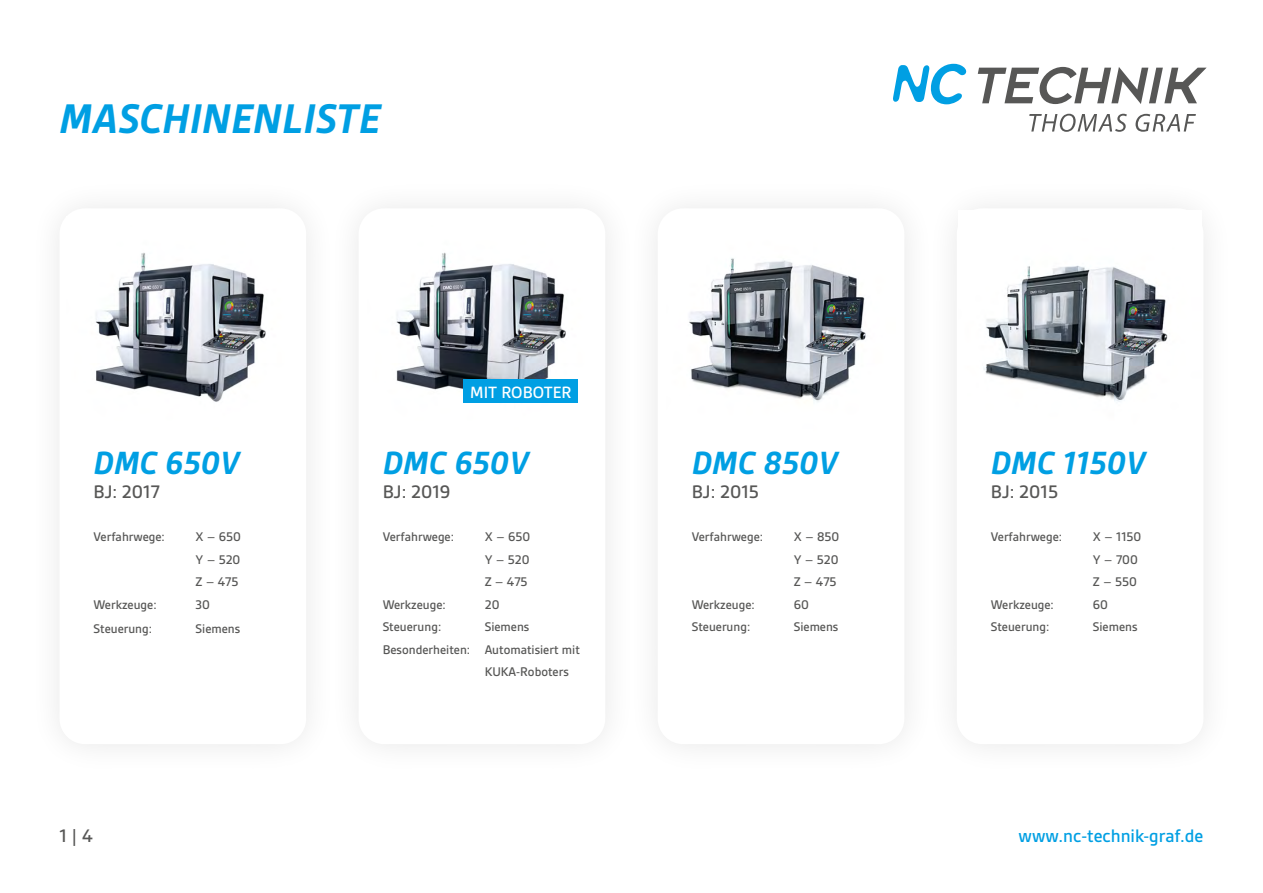
<style>
.page{position:relative;width:1263px;height:893px;background:#fff}
.page>*{position:absolute;margin:0;border:0;box-sizing:border-box;transform-origin:0 0}
.t1{font:italic 700 44.55px "Gesta";color:#009fe3}
.t2{font:italic 700 34.5px "Gesta";color:#009fe3}
.t3{font:500 19.5px "Gesta";color:#575756}
.t4{font:500 19.5px "Gesta";color:#009fe3}
.t5{font:500 17.55px "Gesta";color:#fff}
.t6{font:500 13.5px/22.5px "Gesta";color:#575756;text-align:justify}
</style>
<div class="page">
<svg style="left:978px;top:67px;width:229px;height:37px"></svg>
<svg style="left:1029px;top:114px;width:98px;height:18px"></svg>
<svg style="left:1135px;top:114px;width:61px;height:18px"></svg>
<svg style="left:893px;top:64px;width:73px;height:40px"></svg>
<img style="left:96px;top:253px;width:170px;height:149px">
<img style="left:396px;top:252px;width:170px;height:138px">
<img style="left:689px;top:258px;width:177px;height:144px">
<img style="left:984px;top:265px;width:184px;height:137px">
<div style="left:463px;top:379px;width:115px;height:24px;background:#009fe3"></div>
<h1 class="t1" style="left:60px;top:94px;width:323px">MASCHINENLISTE</h1>
<p class="t5" style="left:470px;top:382px;width:103px">MIT ROBOTER</p>
<h2 class="t2" style="left:94px;top:443px;width:148px">DMC 650V</h2>
<h3 class="t3" style="left:94px;top:481px;width:68px">BJ: 2017</h3>
<p class="t6" style="left:94px;top:526px;width:73px">Verfahrwege:</p>
<p class="t6" style="left:196px;top:526px;width:47px">X – 650<br>Y – 520<br>Z – 475</p>
<p class="t6" style="left:94px;top:593px;width:65px">Werkzeuge:</p>
<p class="t6" style="left:196px;top:593px;width:16px">30</p>
<p class="t6" style="left:94px;top:617px;width:60px">Steuerung:</p>
<p class="t6" style="left:196px;top:617px;width:46px">Siemens</p>
<h3 class="t3" style="left:60px;top:825px;width:35px">1 | 4</h3>
<h2 class="t2" style="left:383px;top:443px;width:148px">DMC 650V</h2>
<h3 class="t3" style="left:383px;top:481px;width:69px">BJ: 2019</h3>
<p class="t6" style="left:383px;top:526px;width:73px">Verfahrwege:</p>
<p class="t6" style="left:485px;top:526px;width:47px">X – 650<br>Y – 520<br>Z – 475</p>
<p class="t6" style="left:383px;top:593px;width:65px">Werkzeuge:</p>
<p class="t6" style="left:485px;top:593px;width:16px">20</p>
<p class="t6" style="left:383px;top:616px;width:60px">Steuerung:</p>
<p class="t6" style="left:485px;top:616px;width:46px">Siemens</p>
<p class="t6" style="left:383px;top:638px;width:199px">Besonderheiten: Automatisiert mit</p>
<p class="t6" style="left:485px;top:661px;width:86px">KUKA-Roboters</p>
<h2 class="t2" style="left:692px;top:443px;width:148px">DMC 850V</h2>
<h3 class="t3" style="left:692px;top:481px;width:69px">BJ: 2015</h3>
<p class="t6" style="left:692px;top:526px;width:73px">Verfahrwege:</p>
<p class="t6" style="left:794px;top:526px;width:47px">X – 850<br>Y – 520<br>Z – 475</p>
<p class="t6" style="left:692px;top:593px;width:65px">Werkzeuge:</p>
<p class="t6" style="left:794px;top:593px;width:17px">60</p>
<p class="t6" style="left:692px;top:616px;width:60px">Steuerung:</p>
<p class="t6" style="left:794px;top:616px;width:46px">Siemens</p>
<h2 class="t2" style="left:991px;top:443px;width:157px">DMC 1150V</h2>
<h3 class="t3" style="left:991px;top:481px;width:69px">BJ: 2015</h3>
<p class="t6" style="left:991px;top:526px;width:73px">Verfahrwege:</p>
<p class="t6" style="left:1093px;top:526px;width:50px;text-align:left">X – 1150<br>Y – 700<br>Z – 550</p>
<p class="t6" style="left:991px;top:593px;width:65px">Werkzeuge:</p>
<p class="t6" style="left:1093px;top:593px;width:17px">60</p>
<p class="t6" style="left:991px;top:616px;width:60px">Steuerung:</p>
<p class="t6" style="left:1093px;top:616px;width:46px">Siemens</p>
<h3 class="t4" style="left:1018px;top:825px;width:186px">www.nc-technik-graf.de</h3>
</div>
